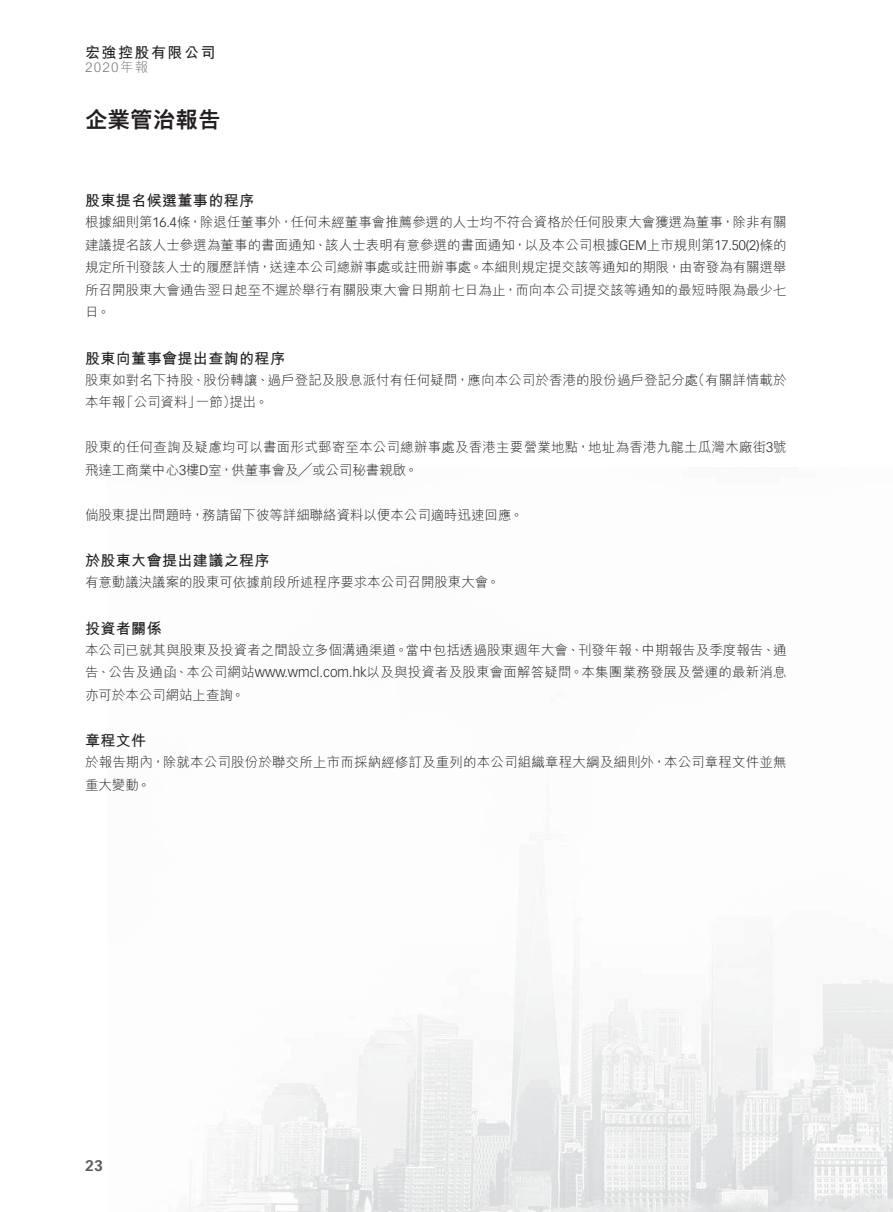
<style>
.page{position:relative;width:893px;height:1212px;background:#fff}
.page>*{position:absolute;margin:0;border:0;box-sizing:border-box;transform-origin:0 0}
.t1{font:22.5px "M Hei HK Heavy E Ten B5 H";letter-spacing:.005em;color:#231f20}
.t2{font:15px "M Hei HK Bold E Ten B5 H";letter-spacing:.03em;color:#231f20}
.t3{font:15px "M Hei HK Bold E Ten B5 H";letter-spacing:.1em;color:#231f20}
.t4{font:700 15px "Vectora LT Std";color:#58595b}
.t5{font:13.5px/22.5px "M Hei HK Light E Ten B5 H";letter-spacing:.005em;color:#231f20}
.t6{font:13.5px "M Hei HK Light E Ten B5 H";letter-spacing:.09em;color:#77787b}
.s1{font-family:"Vectora LT Std";font-weight:300}
</style>
<div class="page">
<img style="left:189px;top:945px;width:704px;height:267px">
<p class="t3" style="left:85px;top:47px;width:132px">宏強控股有限公司</p>
<p class="t6" style="left:85px;top:62px;width:65px">2020年報</p>
<h1 class="t1" style="left:85px;top:111px;width:137px">企業管治報告</h1>
<p class="t2" style="left:85px;top:195px;width:171px">股東提名候選董事的程序</p>
<p class="t5" style="left:85px;top:213px;width:703px;text-align:justify">根據細則第<span class="s1">16.4</span>條，除退任董事外，任何未經董事會推薦參選的人士均不符合資格於任何股東大會獲選為董事，除非有關建議提名該人士參選為董事的書面通知、該人士表明有意參選的書面通知，以及本公司根據<span class="s1">GEM</span>上市規則第<span class="s1">17.50(2)</span>條的規定所刊發該人士的履歷詳情，送達本公司總辦事處或註冊辦事處。本細則規定提交該等通知的期限，由寄發為有關選舉所召開股東大會通告翌日起至不遲於舉行有關股東大會日期前七日為止，而向本公司提交該等通知的最短時限為最少七日。</p>
<p class="t2" style="left:85px;top:352px;width:202px">股東向董事會提出查詢的程序</p>
<p class="t5" style="left:85px;top:370px;width:703px">股東如對名下持股、股份轉讓、過戶登記及股息派付有任何疑問，應向本公司於香港的股份過戶登記分處（有關詳情載於本年報「公司資料」一節）提出。</p>
<p class="t5" style="left:85px;top:438px;width:703px">股東的任何查詢及疑慮均可以書面形式郵寄至本公司總辦事處及香港主要營業地點，地址為香港九龍土瓜灣木廠街<span class="s1">3</span>號飛達工商業中心<span class="s1">3</span>樓<span class="s1">D</span>室，供董事會及╱或公司秘書親啟。</p>
<p class="t5" style="left:85px;top:505px;width:440px">倘股東提出問題時，務請留下彼等詳細聯絡資料以便本公司適時迅速回應。</p>
<p class="t2" style="left:85px;top:555px;width:186px">於股東大會提出建議之程序</p>
<p class="t5" style="left:85px;top:573px;width:417px">有意動議決議案的股東可依據前段所述程序要求本公司召開股東大會。</p>
<p class="t2" style="left:85px;top:622px;width:78px">投資者關係</p>
<p class="t5" style="left:85px;top:640px;width:703px;text-align:justify">本公司已就其與股東及投資者之間設立多個溝通渠道。當中包括透過股東週年大會、刊發年報、中期報告及季度報告、通告、公告及通函、本公司網站<span class="s1">www.wmcl.com.hk</span>以及與投資者及股東會面解答疑問。本集團業務發展及營運的最新消息亦可於本公司網站上查詢。</p>
<p class="t2" style="left:85px;top:735px;width:63px">章程文件</p>
<p class="t5" style="left:85px;top:753px;width:703px">於報告期內，除就本公司股份於聯交所上市而採納經修訂及重列的本公司組織章程大綱及細則外，本公司章程文件並無重大變動。</p>
<p class="t4" style="left:85px;top:1157px;width:19px">23</p>
</div>
